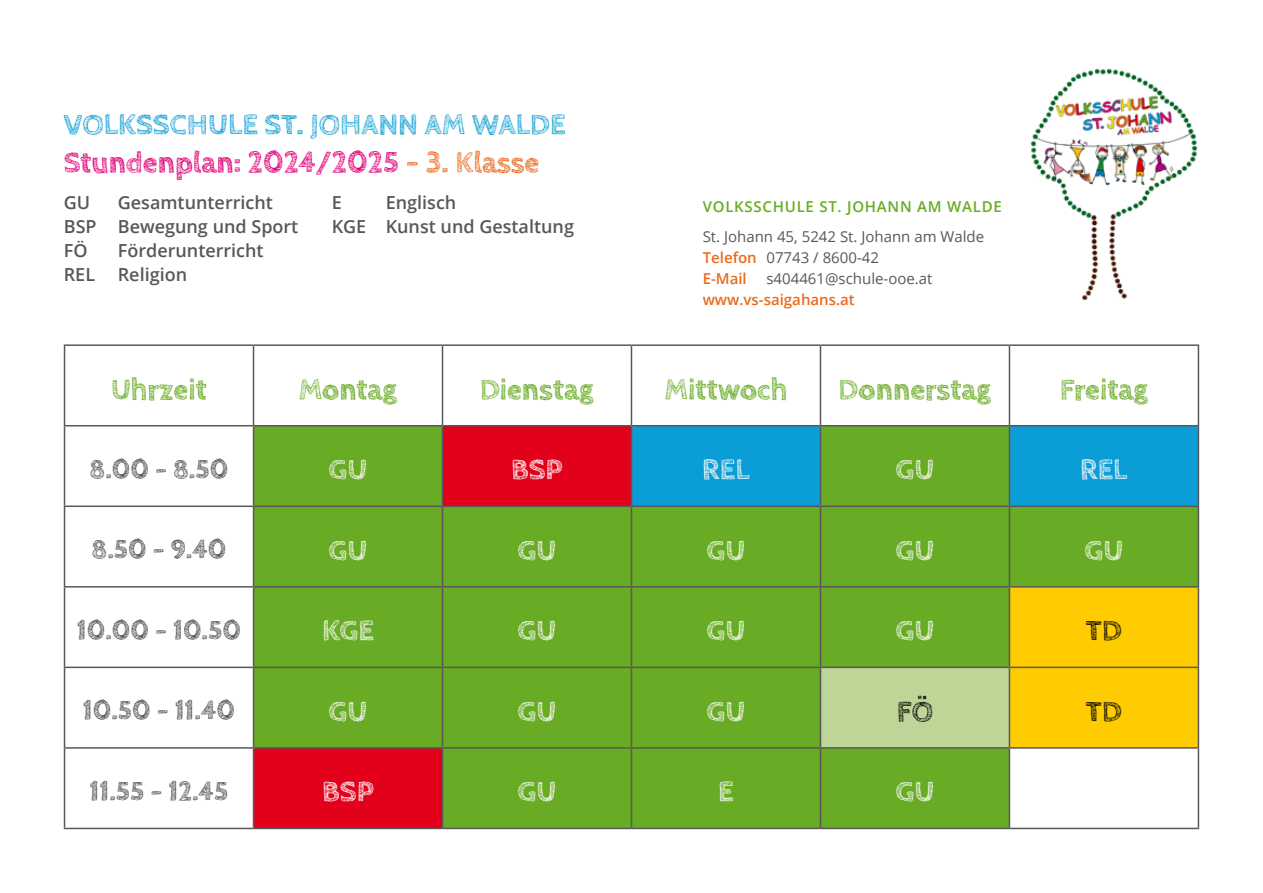
<style>
.page{position:relative;width:1263px;height:893px;background:#fff}
.page>*{position:absolute;margin:0;border:0;box-sizing:border-box;transform-origin:0 0}
.t1{font:700 30px/38.7px "Cabin Sketch";color:#0b9dd5}
.t2{font:700 30px "Cabin Sketch";color:#68ab24}
.t3{font:700 30px "Cabin Sketch";color:#fff}
.t4{font:700 30px "Cabin Sketch";color:#000}
.t5{font:700 27px "Cabin Sketch";color:#58585a}
.t6{font:600 18px/24px "Open Sans";color:#58585a}
.t7{font:15px/21px "Open Sans";color:#58585a}
.t8{font:600 15px "Open Sans";letter-spacing:.05em;color:#68ab24}
.t9{font:600 15px "Open Sans";color:#eb6a1e}
.s1{color:#e2007a}
.s2{color:#eb6a1e}
.s3{font-weight:600;color:#eb6a1e}
</style>
<div class="page">
<img style="left:1030px;top:68px;width:168px;height:232px">
<svg style="left:632px;top:507px;width:566px;height:321px;background:#78b33c"></svg>
<svg style="left:254px;top:426px;width:377px;height:402px;background:#808822"></svg>
<svg style="left:632px;top:426px;width:566px;height:79px;background:#2aa099"></svg>
<div style="left:1010px;top:588px;width:188px;height:159px;background:#fecc00"></div>
<div style="left:820px;top:667px;width:189px;height:81px;background:#bdd597"></div>
<hr style="left:64px;top:344px;width:189px;height:2px;background:#58585a">
<hr style="left:64px;top:346px;width:1px;height:79px;background:#58585a">
<hr style="left:253px;top:344px;width:189px;height:2px;background:#58585a">
<hr style="left:253px;top:346px;width:1px;height:79px;background:#58585a">
<hr style="left:442px;top:344px;width:189px;height:2px;background:#58585a">
<hr style="left:442px;top:346px;width:1px;height:79px;background:#58585a">
<hr style="left:631px;top:344px;width:189px;height:2px;background:#58585a">
<hr style="left:631px;top:346px;width:1px;height:79px;background:#58585a">
<hr style="left:820px;top:344px;width:189px;height:2px;background:#58585a">
<hr style="left:820px;top:346px;width:1px;height:79px;background:#58585a">
<hr style="left:1009px;top:344px;width:190px;height:2px;background:#58585a">
<hr style="left:1009px;top:346px;width:1px;height:79px;background:#58585a">
<hr style="left:1198px;top:346px;width:1px;height:79px;background:#58585a">
<hr style="left:64px;top:425px;width:189px;height:1px;background:#58585a">
<hr style="left:64px;top:426px;width:1px;height:79px;background:#58585a">
<hr style="left:253px;top:425px;width:189px;height:1px;background:#58585a">
<hr style="left:253px;top:426px;width:1px;height:79px;background:#58585a">
<hr style="left:442px;top:425px;width:189px;height:1px;background:#58585a">
<hr style="left:442px;top:426px;width:1px;height:79px;background:#58585a">
<hr style="left:631px;top:425px;width:189px;height:1px;background:#58585a">
<hr style="left:631px;top:426px;width:1px;height:79px;background:#58585a">
<hr style="left:820px;top:425px;width:189px;height:1px;background:#58585a">
<hr style="left:820px;top:426px;width:1px;height:79px;background:#58585a">
<hr style="left:1009px;top:425px;width:190px;height:1px;background:#58585a">
<hr style="left:1009px;top:426px;width:1px;height:79px;background:#58585a">
<hr style="left:1198px;top:426px;width:1px;height:79px;background:#58585a">
<hr style="left:64px;top:505px;width:189px;height:2px;background:#58585a">
<hr style="left:64px;top:507px;width:1px;height:79px;background:#58585a">
<hr style="left:253px;top:505px;width:189px;height:2px;background:#58585a">
<hr style="left:253px;top:507px;width:1px;height:79px;background:#58585a">
<hr style="left:442px;top:505px;width:189px;height:2px;background:#58585a">
<hr style="left:442px;top:507px;width:1px;height:79px;background:#58585a">
<hr style="left:631px;top:505px;width:189px;height:2px;background:#58585a">
<hr style="left:631px;top:507px;width:1px;height:79px;background:#58585a">
<hr style="left:820px;top:505px;width:189px;height:2px;background:#58585a">
<hr style="left:820px;top:507px;width:1px;height:79px;background:#58585a">
<hr style="left:1009px;top:505px;width:190px;height:2px;background:#58585a">
<hr style="left:1009px;top:507px;width:1px;height:79px;background:#58585a">
<hr style="left:1198px;top:507px;width:1px;height:79px;background:#58585a">
<hr style="left:64px;top:586px;width:189px;height:2px;background:#58585a">
<hr style="left:64px;top:588px;width:1px;height:79px;background:#58585a">
<hr style="left:253px;top:586px;width:189px;height:2px;background:#58585a">
<hr style="left:253px;top:588px;width:1px;height:79px;background:#58585a">
<hr style="left:442px;top:586px;width:189px;height:2px;background:#58585a">
<hr style="left:442px;top:588px;width:1px;height:79px;background:#58585a">
<hr style="left:631px;top:586px;width:189px;height:2px;background:#58585a">
<hr style="left:631px;top:588px;width:1px;height:79px;background:#58585a">
<hr style="left:820px;top:586px;width:189px;height:2px;background:#58585a">
<hr style="left:820px;top:588px;width:1px;height:79px;background:#58585a">
<hr style="left:1009px;top:586px;width:190px;height:2px;background:#58585a">
<hr style="left:1009px;top:588px;width:1px;height:79px;background:#58585a">
<hr style="left:1198px;top:588px;width:1px;height:79px;background:#58585a">
<hr style="left:64px;top:667px;width:189px;height:1px;background:#58585a">
<hr style="left:64px;top:668px;width:1px;height:79px;background:#58585a">
<hr style="left:253px;top:667px;width:189px;height:1px;background:#58585a">
<hr style="left:253px;top:668px;width:1px;height:79px;background:#58585a">
<hr style="left:442px;top:667px;width:189px;height:1px;background:#58585a">
<hr style="left:442px;top:668px;width:1px;height:79px;background:#58585a">
<hr style="left:631px;top:667px;width:189px;height:1px;background:#58585a">
<hr style="left:631px;top:668px;width:1px;height:79px;background:#58585a">
<hr style="left:820px;top:667px;width:189px;height:1px;background:#58585a">
<hr style="left:820px;top:668px;width:1px;height:79px;background:#58585a">
<hr style="left:1009px;top:667px;width:190px;height:1px;background:#58585a">
<hr style="left:1009px;top:668px;width:1px;height:79px;background:#58585a">
<hr style="left:1198px;top:668px;width:1px;height:79px;background:#58585a">
<hr style="left:64px;top:747px;width:189px;height:2px;background:#58585a">
<hr style="left:64px;top:749px;width:1px;height:79px;background:#58585a">
<hr style="left:253px;top:747px;width:189px;height:2px;background:#58585a">
<hr style="left:253px;top:749px;width:1px;height:79px;background:#58585a">
<hr style="left:442px;top:747px;width:189px;height:2px;background:#58585a">
<hr style="left:442px;top:749px;width:1px;height:79px;background:#58585a">
<hr style="left:631px;top:747px;width:189px;height:2px;background:#58585a">
<hr style="left:631px;top:749px;width:1px;height:79px;background:#58585a">
<hr style="left:820px;top:747px;width:189px;height:2px;background:#58585a">
<hr style="left:820px;top:749px;width:1px;height:79px;background:#58585a">
<hr style="left:1009px;top:747px;width:190px;height:2px;background:#58585a">
<hr style="left:1009px;top:749px;width:1px;height:79px;background:#58585a">
<hr style="left:1198px;top:749px;width:1px;height:79px;background:#58585a">
<hr style="left:64px;top:828px;width:189px;height:1px;background:#58585a">
<hr style="left:253px;top:828px;width:189px;height:1px;background:#58585a">
<hr style="left:442px;top:828px;width:189px;height:1px;background:#58585a">
<hr style="left:631px;top:828px;width:189px;height:1px;background:#58585a">
<hr style="left:820px;top:828px;width:189px;height:1px;background:#58585a">
<hr style="left:1009px;top:828px;width:190px;height:1px;background:#58585a">
<h1 class="t1" style="left:64px;top:106px;width:503px">VOLKSSCHULE ST. JOHANN AM WALDE<br><span class="s1">Stundenplan: 2024/2025</span> <span class="s2">- 3. Klasse</span></h1>
<p class="t6" style="left:64px;top:190px;width:236px;text-indent:54px">Gesamtunterricht<br>BSP Bewegung und Sport<br>FÖ</p>
<p class="t6" style="left:64px;top:190px;width:28px">GU</p>
<p class="t6" style="left:118px;top:238px;width:147px">Förderunterricht</p>
<p class="t6" style="left:64px;top:262px;width:33px">REL</p>
<p class="t6" style="left:118px;top:262px;width:71px">Religion</p>
<p class="t6" style="left:332px;top:190px;width:244px;text-indent:54px">Englisch<br>KGE Kunst und Gestaltung</p>
<p class="t6" style="left:332px;top:190px;width:12px">E</p>
<p class="t8" style="left:703px;top:197px;width:301px">VOLKSSCHULE ST. JOHANN AM WALDE</p>
<p class="t7" style="left:703px;top:226px;width:283px">St. Johann 45, 5242 St. Johann am Walde<br><span class="s3">Telefon</span> 07743 / 8600-42<br><span class="s3">E-Mail</span></p>
<p class="t7" style="left:766px;top:268px;width:168px">s404461@schule-ooe.at</p>
<p class="t9" style="left:703px;top:290px;width:154px">www.vs-saigahans.at</p>
<h1 class="t2" style="left:111px;top:372px;width:97px">Uhrzeit</h1>
<h1 class="t2" style="left:299px;top:372px;width:100px">Montag</h1>
<h1 class="t2" style="left:480px;top:372px;width:115px">Dienstag</h1>
<h1 class="t2" style="left:664px;top:372px;width:124px">Mittwoch</h1>
<h1 class="t2" style="left:839px;top:372px;width:154px">Donnerstag</h1>
<h1 class="t2" style="left:1060px;top:372px;width:90px">Freitag</h1>
<h2 class="t5" style="left:90px;top:454px;width:140px">8.00 – 8.50</h2>
<h1 class="t3" style="left:329px;top:453px;width:40px">GU</h1>
<h1 class="t3" style="left:511px;top:453px;width:53px">BSP</h1>
<h1 class="t3" style="left:702px;top:453px;width:49px">REL</h1>
<h1 class="t3" style="left:895px;top:453px;width:40px">GU</h1>
<h1 class="t3" style="left:1080px;top:453px;width:49px">REL</h1>
<h2 class="t5" style="left:92px;top:535px;width:136px">8.50 – 9.40</h2>
<h1 class="t3" style="left:329px;top:533px;width:40px">GU</h1>
<h1 class="t3" style="left:518px;top:533px;width:40px">GU</h1>
<h1 class="t3" style="left:707px;top:533px;width:40px">GU</h1>
<h1 class="t3" style="left:895px;top:533px;width:40px">GU</h1>
<h1 class="t3" style="left:1084px;top:533px;width:40px">GU</h1>
<h2 class="t5" style="left:77px;top:615px;width:166px">10.00 – 10.50</h2>
<h1 class="t3" style="left:322px;top:614px;width:53px">KGE</h1>
<h1 class="t3" style="left:518px;top:614px;width:40px">GU</h1>
<h1 class="t3" style="left:707px;top:614px;width:40px">GU</h1>
<h1 class="t3" style="left:895px;top:614px;width:40px">GU</h1>
<h1 class="t4" style="left:1086px;top:614px;width:38px">TD</h1>
<h2 class="t5" style="left:83px;top:696px;width:154px">10.50 – 11.40</h2>
<h1 class="t3" style="left:329px;top:694px;width:40px">GU</h1>
<h1 class="t3" style="left:518px;top:694px;width:40px">GU</h1>
<h1 class="t3" style="left:707px;top:694px;width:40px">GU</h1>
<h1 class="t4" style="left:897px;top:694px;width:38px">FÖ</h1>
<h1 class="t4" style="left:1086px;top:694px;width:38px">TD</h1>
<h2 class="t5" style="left:90px;top:776px;width:140px">11.55 – 12.45</h2>
<h1 class="t3" style="left:322px;top:775px;width:53px">BSP</h1>
<h1 class="t3" style="left:518px;top:775px;width:40px">GU</h1>
<h1 class="t3" style="left:718px;top:775px;width:17px">E</h1>
<h1 class="t3" style="left:895px;top:775px;width:40px">GU</h1>
</div>
